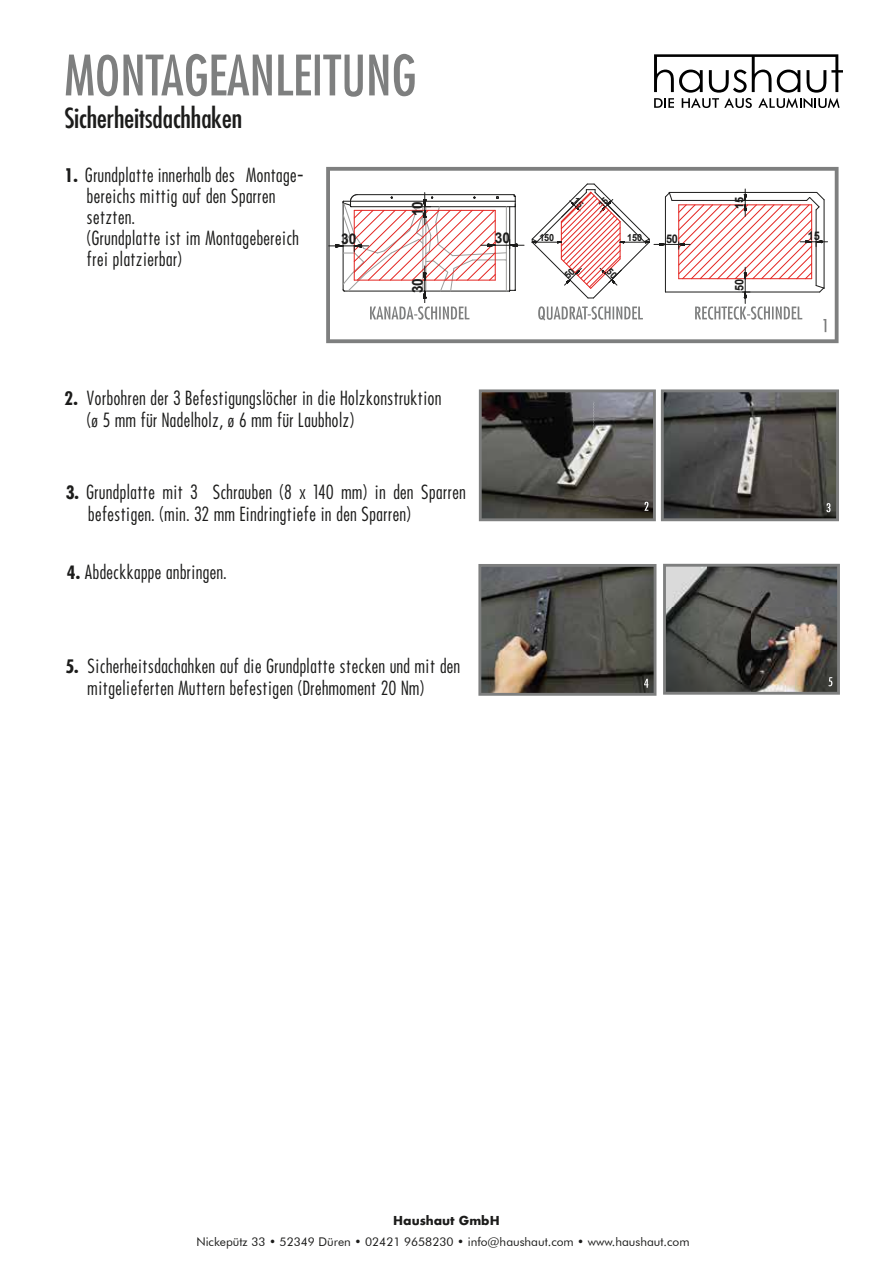
<style>
.page{position:relative;width:893px;height:1263px;background:#fff}
.page>*{position:absolute;margin:0;border:0;box-sizing:border-box;transform-origin:0 0}
.t1{font:condensed 54px "Futura";color:#7e7f7f}
.t2{font:condensed 27px "Futura";color:#1c1c1b}
.t3{font:500 18px/21.1px "Futura Cond";color:#1c1c1b}
.t4{font:700 15px "Arial";color:#1c1c1b;scale:.91 1}
.t5{font:700 14.7px "Arial";color:#1c1c1b;scale:.93 1}
.t6{font:12px "Futura BT";color:#1c1c1b}
.t7{font:700 12px "Futura";color:#1c1c1b}
.t8{font:700 12px "Arial";letter-spacing:-.02em;color:#1c1c1b;scale:.92 1}
.t9{font:700 9.75px "Arial";letter-spacing:-.01em;color:#1c1c1b;scale:.92 1}
.s1{font-family:"Futura";font-weight:700;font-stretch:condensed}
.s2{font-family:"Futura LT";font-weight:300;font-stretch:condensed}
</style>
<div class="page">
<svg style="left:478px;top:564px;width:178px;height:132px"></svg>
<svg style="left:663px;top:564px;width:177px;height:131px"></svg>
<svg style="left:479px;top:389px;width:360px;height:132px"></svg>
<svg style="left:326px;top:167px;width:512px;height:176px"></svg>
<svg style="left:329px;top:193px;width:195px;height:127px"></svg>
<svg style="left:654px;top:54px;width:189px;height:54px"></svg>
<svg style="left:532px;top:184px;width:295px;height:148px"></svg>
<h1 class="t1" style="left:65px;top:41px;width:353px">MONTAGEANLEITUNG</h1>
<h2 class="t2" style="left:65px;top:101px;width:179px">Sicherheitsdachhaken</h2>
<p class="t3" style="left:87px;top:164px;width:219px;text-indent:-22px"><span class="s1">1.</span> Grundplatte innerhalb des Montage&shy;bereichs mittig auf den Sparren setzten.<br>(Grundplatte ist im Montagebereich frei platzierbar)</p>
<p class="t4" style="left:407px;top:216px;width:18px;rotate:-90deg">10</p>
<p class="t5" style="left:341px;top:228px;width:18px">30</p>
<p class="t5" style="left:495px;top:228px;width:18px">30</p>
<p class="t9" style="left:539px;top:230px;width:18px">150</p>
<p class="t9" style="left:627px;top:230px;width:18px">150</p>
<p class="t8" style="left:731px;top:209px;width:14px;rotate:-90deg">15</p>
<p class="t8" style="left:666px;top:230px;width:14px">50</p>
<p class="t8" style="left:808px;top:227px;width:14px">15</p>
<p class="t4" style="left:407px;top:293px;width:18px;rotate:-90deg">30</p>
<p class="t8" style="left:731px;top:291px;width:14px;rotate:-90deg">50</p>
<p class="t3" style="left:87px;top:388px;width:356px;line-height:21.6px;text-indent:-22px"><span class="s1">2.</span> Vorbohren der 3 Befestigungslöcher in die Holzkonstruktion (<span class="s2">ø</span> 5 mm für Nadelholz, <span class="s2">ø</span> 6 mm für Laubholz)</p>
<p class="t3" style="left:88px;top:482px;width:380px;line-height:21.6px;text-indent:-22px"><span class="s1">3.</span> Grundplatte mit 3 Schrauben (8 x 140 mm) in den Sparren befestigen. (min. 32 mm Eindringtiefe in den Sparren)</p>
<p class="t3" style="left:67px;top:562px;width:161px"><span class="s1">4.</span> Abdeckkappe anbringen.</p>
<p class="t3" style="left:87px;top:655px;width:375px;line-height:21.6px;text-indent:-22px"><span class="s1">5.</span> Sicherheitsdachahken auf die Grundplatte stecken und mit den mitgelieferten Muttern befestigen (Drehmoment 20 Nm)</p>
<p class="t7" style="left:393px;top:1212px;width:108px">Haushaut GmbH</p>
<p class="t6" style="left:196px;top:1234px;width:495px">Nickepütz 33 • 52349 Düren • 02421 9658230 • info@haushaut.com • www.haushaut.com</p>
</div>
